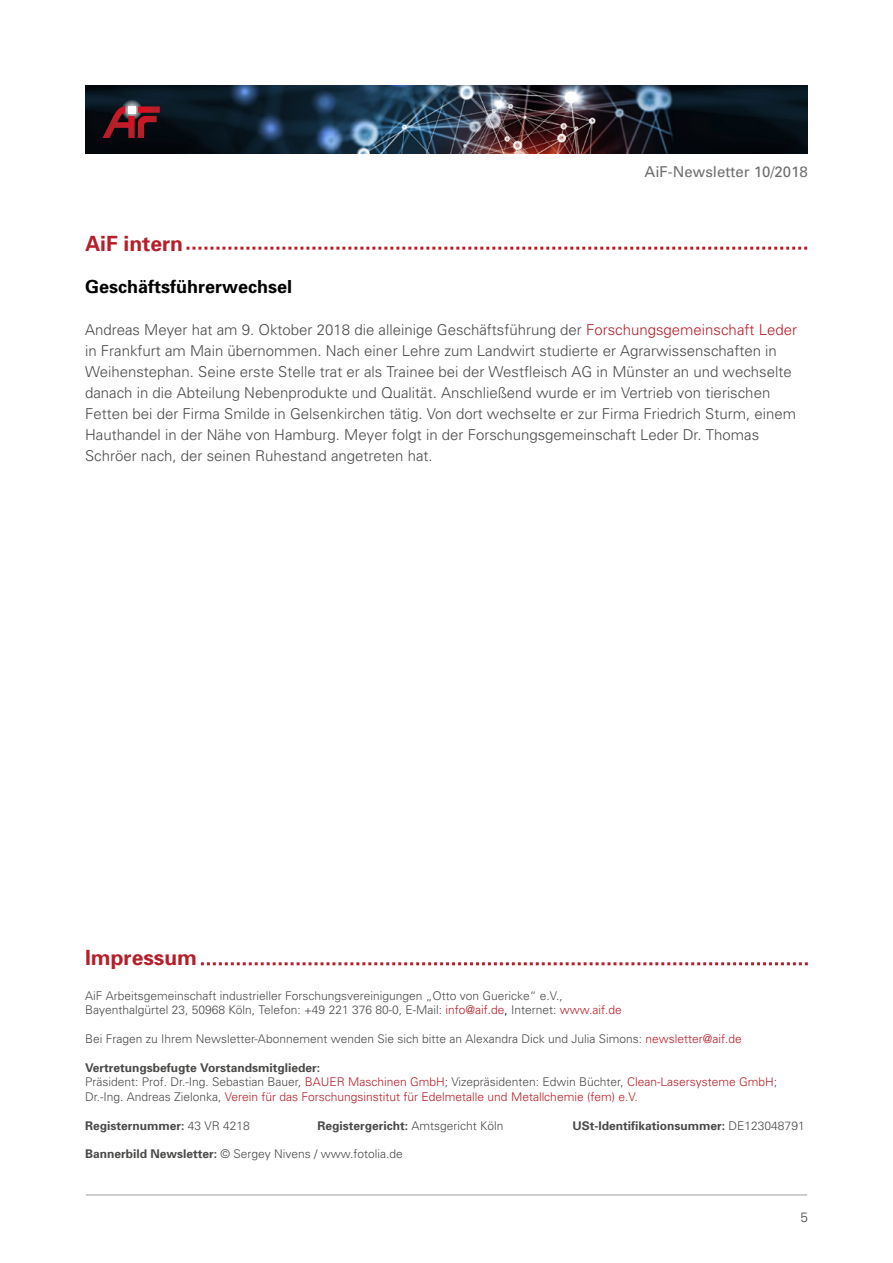
<style>
.page{position:relative;width:893px;height:1263px;background:#fff}
.page>*{position:absolute;margin:0;border:0;box-sizing:border-box;transform-origin:0 0}
.t1{font:700 21px "Univers";color:#b61f29}
.t2{font:700 18px "Univers";color:#000}
.t3{font:300 15px/21px "Univers";color:#4a4a49}
.t4{font:15px "Univers";color:#706f6f}
.t5{font:300 13.5px "Univers";color:#4a4a49}
.t6{font:300 12px "Univers";color:#4a4a49}
.t7{font:300 12px/14.4px "Univers";color:#b61f29}
.t8{font:700 12px "Univers";color:#4a4a49}
.s1{color:#b61f29}
.s2{color:#000}
.s3{color:#4a4a49}
.s4{font-weight:300}
.s5{font-weight:700}
</style>
<div class="page">
<img style="left:85px;top:85px;width:723px;height:68px">
<svg style="left:121px;top:99px;width:21px;height:21px"></svg>
<svg style="left:102px;top:106px;width:58px;height:32px;background:#621f28"></svg>
<svg style="left:201px;top:962px;width:607px;height:3px"></svg>
<svg style="left:186px;top:247px;width:621px;height:3px"></svg>
<hr style="left:86px;top:1194px;width:721px;height:1px;background:#9d9d9c">
<p class="t4" style="left:644px;top:163px;width:165px">AiF-Newsletter 10/2018</p>
<p class="t1" style="left:85px;top:230px;width:100px">AiF intern</p>
<p class="t2" style="left:85px;top:275px;width:209px">Geschäftsführerwechsel</p>
<p class="t3" style="left:85px;top:319px;width:713px">Andreas Meyer hat am 9. Oktober 2018 die alleinige Geschäftsführung der <span class="s1">Forschungsgemeinschaft Leder </span>in Frankfurt am Main übernommen. Nach einer Lehre zum Landwirt studierte er Agrarwissenschaften in Weihenstephan. Seine erste Stelle trat er als Trainee bei der Westfleisch AG in Münster an und wechselte danach in die Abteilung Nebenprodukte und Qualität. Anschließend wurde er im Vertrieb von tierischen Fetten bei der Firma Smilde in Gelsenkirchen tätig. Von dort wechselte er zur Firma Friedrich Sturm, einem Hauthandel in der Nähe von Hamburg. Meyer folgt in der Forschungsgemeinschaft Leder Dr. Thomas Schröer nach, der seinen Ruhestand angetreten hat.</p>
<p class="t1" style="left:85px;top:944px;width:113px">Impressum</p>
<p class="t6" style="left:85px;top:988px;width:479px">AiF Arbeitsgemeinschaft industrieller Forschungsvereinigungen „Otto von Guericke“ e.V.,</p>
<p class="t6" style="left:85px;top:1003px;width:538px">Bayenthalgürtel 23, 50968 Köln, Telefon: +49 221 376 80-0, E-Mail: <span class="s1">info@aif.de</span><span class="s2">,</span> Internet: <span class="s1">www.aif.de</span></p>
<p class="t6" style="left:85px;top:1032px;width:658px">Bei Fragen zu Ihrem Newsletter-Abonnement wenden Sie sich bitte an Alexandra Dick und Julia Simons: <span class="s1">newsletter@aif.de</span></p>
<p class="t8" style="left:85px;top:1060px;width:236px">Vertretungsbefugte Vorstandsmitglieder:</p>
<p class="t7" style="left:85px;top:1075px;width:693px"><span class="s3">Präsident: Prof. Dr.-Ing. Sebastian Bauer,</span> BAUER Maschinen GmbH<span class="s3">; Vizepräsidenten: Edwin Büchter,</span> Clean-Lasersysteme GmbH<span class="s3">;<br>Dr.-Ing. Andreas Zielonka,</span> Verein für das Forschungsinstitut für Edelmetalle und Metallchemie (fem) e.V.</p>
<p class="t8" style="left:85px;top:1118px;width:166px">Registernummer: <span class="s4">43 VR 4218</span></p>
<p class="t8" style="left:318px;top:1118px;width:188px">Registergericht: <span class="s4">Amtsgericht Köln</span></p>
<p class="t8" style="left:573px;top:1118px;width:234px">USt-Identifikationsummer: <span class="s4">DE123048791</span></p>
<p class="t6" style="left:85px;top:1147px;width:319px"><span class="s5">Bannerbild Newsletter:</span> © Sergey Nivens / www.fotolia.de</p>
<p class="t5" style="left:800px;top:1209px;width:9px">5</p>
</div>
